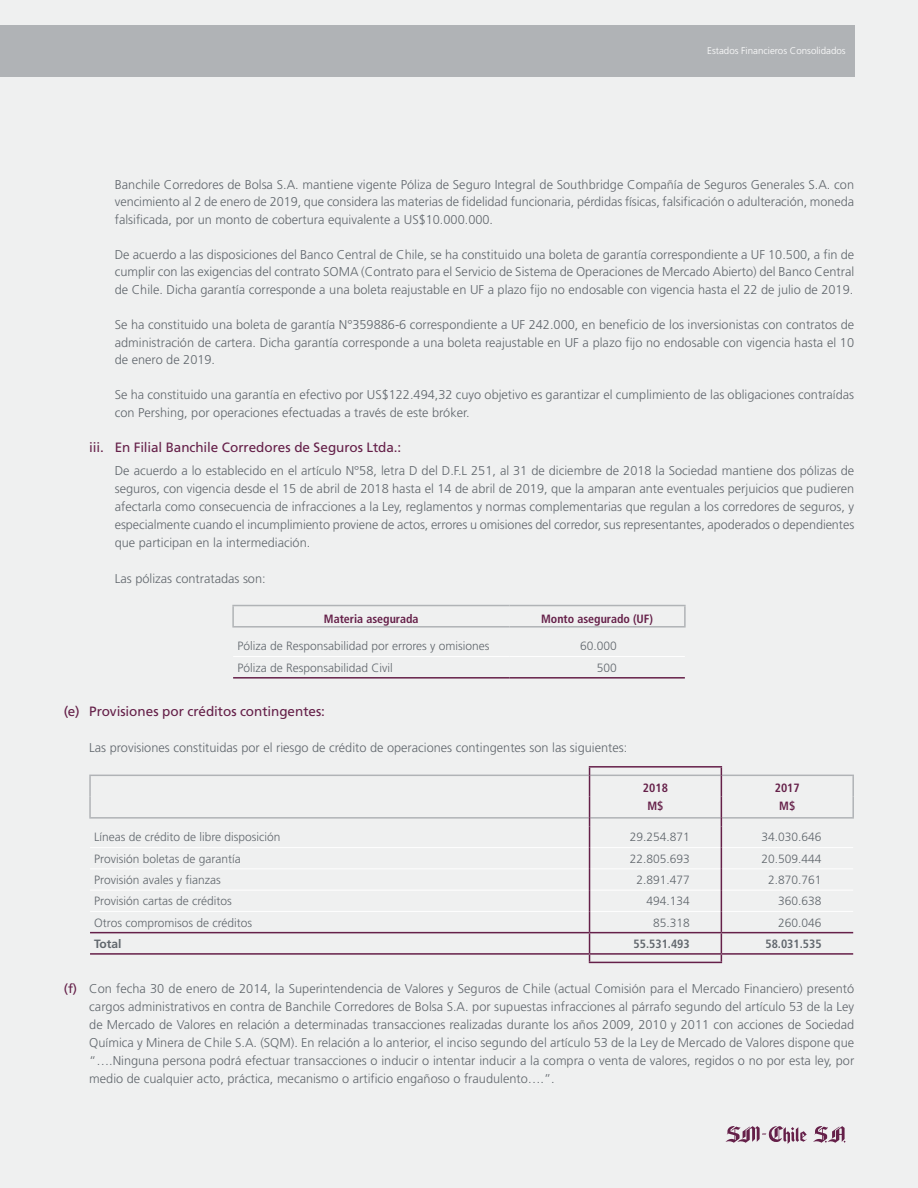
<style>
.page{position:relative;width:918px;height:1188px;background:#eff0f0}
.page>*{position:absolute;margin:0;border:0;box-sizing:border-box;transform-origin:0 0}
.t1{font:13.5px "Frutiger LT Std";letter-spacing:-.005em;color:#652049}
.t2{font:300 12.75px/18px "Frutiger LT Std";color:#61676d;text-align:justify}
.t3{font:300 12px "Frutiger LT Std";color:#61676d}
.t4{font:700 condensed 12px "Frutiger LT Std";color:#652049}
.t5{font:700 condensed 12px "Frutiger LT Std";color:#61676d}
.t6{font:700 12px "Frutiger LT Std";color:#61676d}
.t7{font:300 9.75px "Frutiger LT Std";color:#fff}
.s1{font-weight:400;color:#652049}
</style>
<div class="page">
<div style="left:0;top:26px;width:854px;height:51px;background:#b0b3b6"></div>
<svg style="left:725px;top:1126px;width:121px;height:18px"></svg>
<hr style="left:233px;top:656px;width:276px;height:1px;background:#fff">
<hr style="left:509px;top:656px;width:176px;height:1px;background:#fff">
<hr style="left:232px;top:606px;width:2px;height:20px;background:#b0b3b6">
<hr style="left:232px;top:605px;width:277px;height:1px;background:#b0b3b6">
<hr style="left:509px;top:605px;width:177px;height:1px;background:#b0b3b6">
<hr style="left:684px;top:606px;width:2px;height:20px;background:#b0b3b6">
<hr style="left:232px;top:626px;width:277px;height:2px;background:#b0b3b6">
<hr style="left:509px;top:626px;width:177px;height:2px;background:#b0b3b6">
<hr style="left:233px;top:677px;width:276px;height:2px;background:#652049">
<hr style="left:509px;top:677px;width:176px;height:2px;background:#652049">
<hr style="left:89px;top:775px;width:500px;height:1px;background:#b0b3b6">
<hr style="left:89px;top:776px;width:2px;height:21px;background:#b0b3b6">
<hr style="left:590px;top:775px;width:131px;height:1px;background:#b0b3b6">
<hr style="left:722px;top:775px;width:132px;height:1px;background:#b0b3b6">
<hr style="left:852px;top:776px;width:2px;height:21px;background:#b0b3b6">
<hr style="left:89px;top:797px;width:2px;height:20px;background:#b0b3b6">
<hr style="left:852px;top:797px;width:2px;height:20px;background:#b0b3b6">
<hr style="left:89px;top:817px;width:500px;height:2px;background:#b0b3b6">
<hr style="left:590px;top:817px;width:131px;height:2px;background:#b0b3b6">
<hr style="left:722px;top:817px;width:132px;height:2px;background:#b0b3b6">
<hr style="left:90px;top:847px;width:499px;height:1px;background:#fff">
<hr style="left:590px;top:847px;width:131px;height:1px;background:#fff">
<hr style="left:722px;top:847px;width:131px;height:1px;background:#fff">
<hr style="left:90px;top:868px;width:499px;height:1px;background:#fff">
<hr style="left:590px;top:868px;width:131px;height:1px;background:#fff">
<hr style="left:722px;top:868px;width:131px;height:1px;background:#fff">
<hr style="left:90px;top:890px;width:499px;height:1px;background:#fff">
<hr style="left:590px;top:890px;width:131px;height:1px;background:#fff">
<hr style="left:722px;top:890px;width:131px;height:1px;background:#fff">
<hr style="left:90px;top:911px;width:499px;height:1px;background:#fff">
<hr style="left:590px;top:911px;width:131px;height:1px;background:#fff">
<hr style="left:722px;top:911px;width:131px;height:1px;background:#fff">
<hr style="left:589px;top:766px;width:133px;height:2px;background:#652049">
<svg style="left:589px;top:768px;width:1px;height:194px"></svg>
<hr style="left:589px;top:962px;width:133px;height:1px;background:#652049">
<svg style="left:721px;top:768px;width:1px;height:194px"></svg>
<hr style="left:90px;top:932px;width:500px;height:1px;background:#652049">
<hr style="left:590px;top:932px;width:131px;height:1px;background:#652049">
<hr style="left:721px;top:932px;width:132px;height:1px;background:#652049">
<hr style="left:90px;top:953px;width:500px;height:2px;background:#652049">
<hr style="left:590px;top:953px;width:131px;height:2px;background:#652049">
<hr style="left:721px;top:953px;width:132px;height:2px;background:#652049">
<p class="t7" style="left:707px;top:45px;width:140px">Estados Financieros Consolidados</p>
<p class="t2" style="left:115px;top:176px;width:741px;line-height:17.5px">Banchile Corredores de Bolsa S.A. mantiene vigente Póliza de Seguro Integral de Southbridge Compañía de Seguros Generales S.A. con vencimiento al 2 de enero de 2019, que considera las materias de fidelidad funcionaria, pérdidas físicas, falsificación o adulteración, moneda falsificada, por un monto de cobertura equivalente a US$10.000.000.</p>
<p class="t2" style="left:115px;top:246px;width:741px;line-height:17.5px">De acuerdo a las disposiciones del Banco Central de C hile, se ha constituido una boleta de garantía correspondiente a UF 10.500, a fin de cumplir con las exigencias del contrato SOMA (Contrato para el Servicio de Sistema de Operaciones de Mercado Abierto) del Banco Central de Chile. Dicha garantía corresponde a una boleta reajustable en UF a plazo fijo no endosable con vigencia hasta el 22 de julio de 2019.</p>
<p class="t2" style="left:115px;top:316px;width:741px;line-height:17.5px">Se ha constituido una boleta de garantía N°359886-6 correspondiente a UF 242.000, en beneficio de los inversionistas con contratos de administración de cartera. Dicha garantía corresponde a una boleta reajustable en UF a plazo fijo no endosable con vigencia hasta el 10 de enero de 2019.</p>
<p class="t2" style="left:115px;top:386px;width:741px;line-height:17.5px">Se ha constituido una garantía en efectivo por US$122.494,32 cuyo objetivo es garantizar el cumplimiento de las obligaciones contraídas con Pershing, por operaciones efectuadas a través de este bróker.</p>
<p class="t1" style="left:89px;top:440px;width:314px">iii. En Filial Banchile Corredores de Seguros Ltda.:</p>
<p class="t2" style="left:115px;top:461px;width:741px">De acuerdo a lo establecido en el artículo N°58, letra D del D.F.L 251, al 31 de diciembre de 2018 la Sociedad mantiene dos pólizas de seguros, con vigencia desde el 15 de abril de 2018 hasta el 14 de abril de 2019, que la amparan ante eventuales perjuicios que pudieren afectarla como consecuencia de infracciones a la Ley, reglamentos y normas complementarias que regulan a los corredores de seguros, y especialmente cuando el incumplimiento proviene de actos, errores u omisiones del corredor, sus representantes, apoderados o dependientes que participan en la intermediación.</p>
<p class="t2" style="left:115px;top:569px;width:152px">Las pólizas contratadas son:</p>
<p class="t4" style="left:324px;top:611px;width:96px">Materia asegurada</p>
<p class="t4" style="left:541px;top:611px;width:113px">Monto asegurado (UF)</p>
<p class="t3" style="left:237px;top:639px;width:254px">Póliza de Responsabilidad por errores y omisiones</p>
<p class="t3" style="left:580px;top:639px;width:38px">60.000</p>
<p class="t3" style="left:237px;top:661px;width:157px">Póliza de Responsabilidad Civil</p>
<p class="t3" style="left:597px;top:661px;width:22px">500</p>
<p class="t1" style="left:64px;top:704px;width:263px">(e) Provisiones por créditos contingentes:</p>
<p class="t2" style="left:89px;top:739px;width:539px">Las provisiones constituidas por el riesgo de crédito de operaciones contingentes son las siguientes:</p>
<p class="t4" style="left:643px;top:781px;width:26px">2018</p>
<p class="t4" style="left:775px;top:781px;width:26px">2017</p>
<p class="t4" style="left:647px;top:799px;width:18px">M$</p>
<p class="t4" style="left:779px;top:799px;width:18px">M$</p>
<p class="t3" style="left:94px;top:831px;width:188px">Líneas de crédito de libre disposición</p>
<p class="t3" style="left:630px;top:831px;width:62px">29.254.871</p>
<p class="t3" style="left:762px;top:831px;width:62px">34.030.646</p>
<p class="t3" style="left:94px;top:852px;width:148px">Provisión boletas de garantía</p>
<p class="t3" style="left:630px;top:852px;width:62px">22.805.693</p>
<p class="t3" style="left:762px;top:852px;width:62px">20.509.444</p>
<p class="t3" style="left:94px;top:873px;width:128px">Provisión avales y fianzas</p>
<p class="t3" style="left:636px;top:873px;width:55px">2.891.477</p>
<p class="t3" style="left:768px;top:873px;width:55px">2.870.761</p>
<p class="t3" style="left:94px;top:894px;width:139px">Provisión cartas de créditos</p>
<p class="t3" style="left:646px;top:894px;width:45px">494.134</p>
<p class="t3" style="left:778px;top:894px;width:45px">360.638</p>
<p class="t3" style="left:94px;top:916px;width:160px">Otros compromisos de créditos</p>
<p class="t3" style="left:653px;top:916px;width:38px">85.318</p>
<p class="t3" style="left:778px;top:916px;width:45px">260.046</p>
<p class="t6" style="left:94px;top:937px;width:29px">Total</p>
<p class="t5" style="left:634px;top:937px;width:58px">55.531.493</p>
<p class="t5" style="left:765px;top:937px;width:58px">58.031.535</p>
<p class="t2" style="left:89px;top:980px;width:767px;text-indent:-26px"><span class="s1">(f)</span> Con fecha 30 de enero de 2014, la Superintendencia de Valores y Seguros de C hile (actual Comisión para el Mercado Financiero) presentó cargos administrativos en contra de Banchile Corredores de Bolsa S.A. por supuestas infracciones al párrafo segundo del artículo 53 de la Ley de Mercado de Valores en relación a determinadas transacciones realizadas durante los años 2009, 2010 y 2011 con acciones de Sociedad Química y Minera de C hile S.A. (SQM). En relación a lo anterior, el inciso segundo del artículo 53 de la Ley de Mercado de Valores dispone que “….Ninguna persona podrá efectuar transacciones o inducir o intentar inducir a la compra o venta de valores, regidos o no por esta ley, por medio de cualquier acto, práctica, mecanismo o artificio engañoso o fraudulento….”.</p>
</div>
